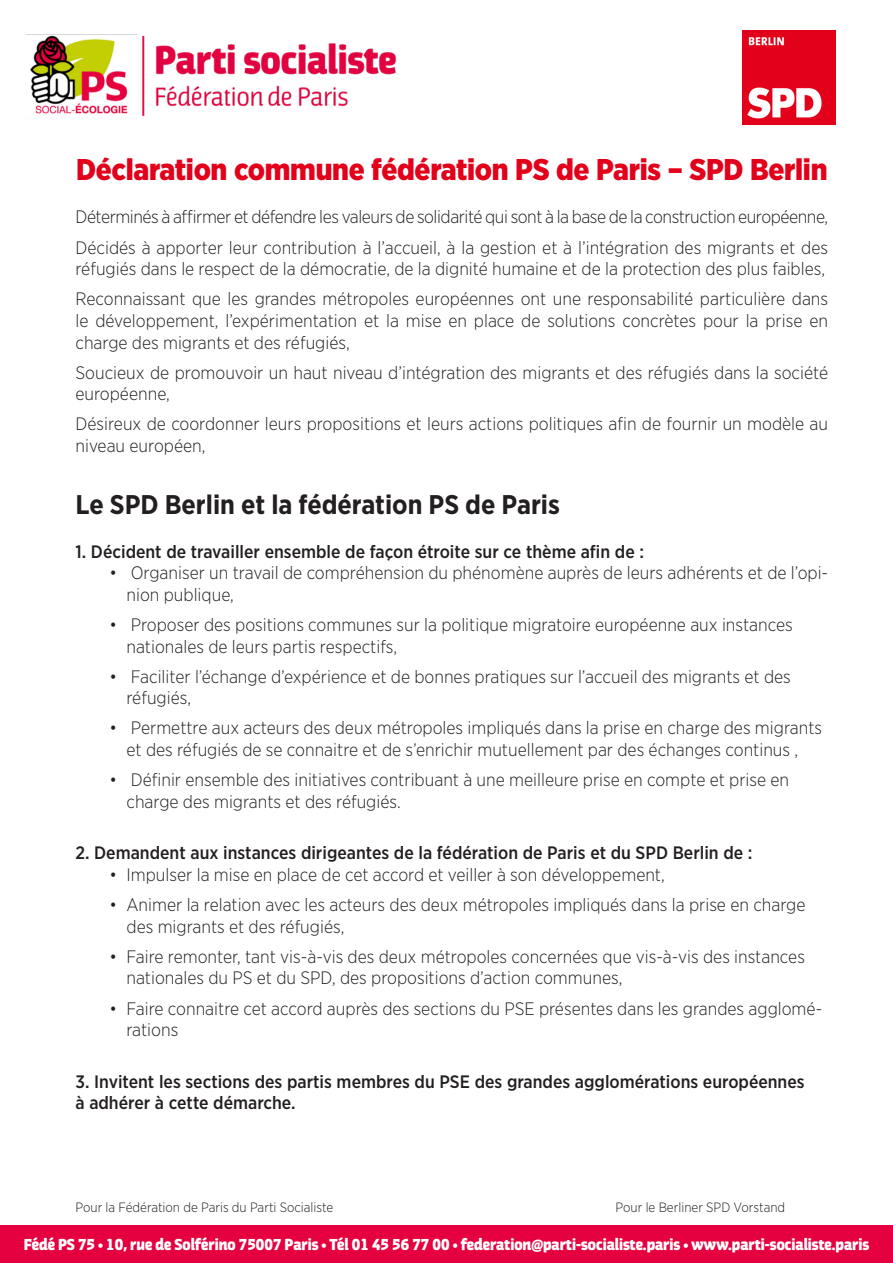
<style>
.page{position:relative;width:893px;height:1263px;background:#fff}
.page>*{position:absolute;margin:0;border:0;box-sizing:border-box;transform-origin:0 0}
.t1{font:900 30px "Gotham Narrow";letter-spacing:-.01em;color:#e2001a}
.t2{font:700 27px "Gotham Narrow";color:#231f20}
.t3{font:300 18px/21.6px "Gotham Narrow";color:#231f20}
.t4{font:500 18px/21.6px "Gotham Narrow";color:#231f20}
.t5{font:300 18px "Gotham Narrow";letter-spacing:-.025em;color:#231f20}
.t6{font:900 15px "Jaures";color:#fff}
.t7{font:300 13.5px "Gotham Narrow";color:#231f20}
</style>
<div class="page">
<div style="left:0;top:1226px;width:893px;height:37px;background:#e50140"></div>
<img style="left:27px;top:34px;width:370px;height:82px">
<img style="left:742px;top:31px;width:94px;height:94px">
<p class="t1" style="left:76px;top:150px;width:753px">Déclaration commune fédération PS de Paris – SPD Berlin</p>
<p class="t5" style="left:75px;top:206px;width:754px">Déterminés à affirmer et défendre les valeurs de solidarité qui sont à la base de la construction européenne,</p>
<p class="t3" style="left:75px;top:236px;width:754px">Décidés à apporter leur contribution à l’accueil, à la gestion et à l’intégration des migrants et des réfugiés dans le respect de la démocratie, de la dignité humaine et de la protection des plus faibles,</p>
<p class="t3" style="left:75px;top:288px;width:754px;text-align:justify">Reconnaissant que les grandes métropoles européennes ont une responsabilité particulière dans le développement, l’expérimentation et la mise en place de solutions concrètes pour la prise en charge des migrants et des réfugiés,</p>
<p class="t3" style="left:75px;top:361px;width:754px">Soucieux de promouvoir un haut niveau d’intégration des migrants et des réfugiés dans la société européenne,</p>
<p class="t3" style="left:75px;top:413px;width:754px">Désireux de coordonner leurs propositions et leurs actions politiques afin de fournir un modèle au niveau européen,</p>
<p class="t2" style="left:75px;top:488px;width:486px">Le SPD Berlin et la fédération PS de Paris</p>
<p class="t4" style="left:75px;top:540px;width:570px">1. Décident de travailler ensemble de façon étroite sur ce thème afin de :</p>
<p class="t3" style="left:126px;top:562px;width:703px;text-indent:-17px">• Organiser un travail de compréhension du phénomène auprès de leurs adhérents et de l’opi&shy;nion publique,</p>
<p class="t3" style="left:126px;top:613px;width:668px;text-indent:-17px">• Proposer des positions communes sur la politique migratoire européenne aux instances nationales de leurs partis respectifs,</p>
<p class="t3" style="left:126px;top:665px;width:666px;text-indent:-17px">• Faciliter l’échange d’expérience et de bonnes pratiques sur l’accueil des migrants et des réfugiés,</p>
<p class="t3" style="left:109px;top:717px;width:714px;text-align:center">• Permettre aux acteurs des deux métropoles impliqués dans la prise en charge des migrants et des réfugiés de se connaitre et de s’enrichir mutuellement par des échanges continus ,</p>
<p class="t3" style="left:126px;top:768px;width:664px;text-indent:-17px">• Définir ensemble des initiatives contribuant à une meilleure prise en compte et prise en charge des migrants et des réfugiés.</p>
<p class="t4" style="left:75px;top:842px;width:679px">2. Demandent aux instances dirigeantes de la fédération de Paris et du SPD Berlin de :</p>
<p class="t3" style="left:109px;top:863px;width:557px">• Impulser la mise en place de cet accord et veiller à son développement,</p>
<p class="t3" style="left:126px;top:893px;width:680px;text-indent:-17px">• Animer la relation avec les acteurs des deux métropoles impliqués dans la prise en charge des migrants et des réfugiés,</p>
<p class="t3" style="left:126px;top:945px;width:680px;text-indent:-17px">• Faire remonter, tant vis-à-vis des deux métropoles concernées que vis-à-vis des instances nationales du PS et du SPD, des propositions d’action communes,</p>
<p class="t3" style="left:126px;top:997px;width:697px;text-indent:-17px">• Faire connaitre cet accord auprès des sections du PSE présentes dans les grandes agglomé&shy;rations</p>
<p class="t4" style="left:75px;top:1070px;width:731px">3. Invitent les sections des partis membres du PSE des grandes agglomérations européennes à adhérer à cette démarche.</p>
<p class="t7" style="left:75px;top:1199px;width:259px">Pour la Fédération de Paris du Parti Socialiste</p>
<p class="t7" style="left:615px;top:1199px;width:171px">Pour le Berliner SPD Vorstand</p>
<p class="t6" style="left:24px;top:1235px;width:847px">Fédé PS 75 • 10, rue de Solférino 75007 Paris • Tél 01 45 56 77 00 • federation@parti-socialiste.paris • www.parti-socialiste.paris</p>
</div>
